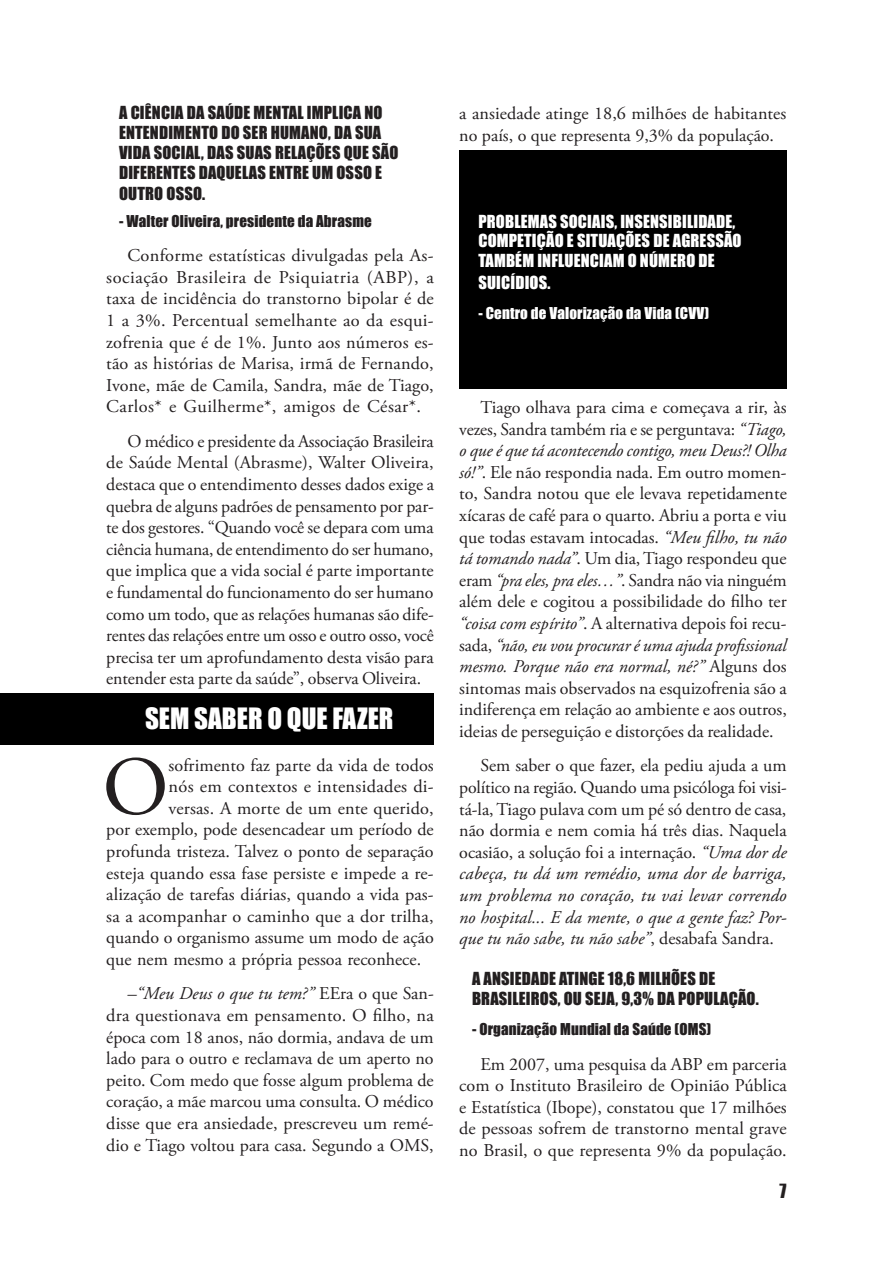
<style>
.page{position:relative;width:893px;height:1263px;background:#fff}
.page>*{position:absolute;margin:0;border:0;box-sizing:border-box;transform-origin:0 0}
.t1{font:83.1px "Adobe Garamond Pro";color:#231f20}
.t2{font:27px "Impact";color:#fff}
.t3{font:18px/21.6px "Adobe Garamond Pro";color:#231f20;text-align:justify}
.t4{font:18px "Impact";color:#231f20}
.t5{font:16.5px/19.8px "Impact";letter-spacing:.01em;color:#231f20}
.t6{font:16.5px/19.8px "Impact";letter-spacing:.01em;color:#fff}
.t7{font:15px "Impact";letter-spacing:.01em;color:#231f20}
.t8{font:15px "Impact";letter-spacing:.01em;color:#fff}
.s1{font-style:italic}
</style>
<div class="page">
<div style="left:0;top:693px;width:434px;height:52px;background:#000"></div>
<div style="left:459px;top:151px;width:328px;height:238px;background:#000"></div>
<p class="t5" style="left:119px;top:103px;width:281px">A CIÊNCIA DA SAÚDE MENTAL IMPLICA NO ENTENDIMENTO DO SER HUMANO, DA SUA VIDA SOCIAL, DAS SUAS RELAÇÕES QUE SÃO DIFERENTES DAQUELAS ENTRE UM OSSO E</p>
<p class="t5" style="left:119px;top:184px;width:88px">OUTRO OSSO.</p>
<p class="t7" style="left:119px;top:209px;width:254px">- Walter Oliveira, presidente da Abrasme</p>
<p class="t3" style="left:106px;top:245px;width:329px;text-indent:21px">Conforme estatísticas divulgadas pela As&shy;sociação Brasileira de Psiquiatria (ABP), a taxa de incidência do transtorno bipolar é de 1 a 3%. Percentual semelhante ao da esqui&shy;zofrenia que é de 1%. Junto aos números es&shy;tão as histórias de Marisa, irmã de Fernando, Ivone, mãe de Camila, Sandra, mãe de Tiago, Carlos* e Guilherme*, amigos de César*.</p>
<p class="t3" style="left:106px;top:431px;width:329px;text-indent:21px">O médico e presidente da Associação Brasileira de Saúde Mental (Abrasme), Walter Oliveira, destaca que o entendimento desses dados exige a quebra de alguns padrões de pensamento por par&shy;te dos gestores. “Quando você se depara com uma ciência humana, de entendimento do ser humano, que implica que a vida social é parte importante e fundamental do funcionamento do ser humano como um todo, que as relações humanas são dife&shy;rentes das relações entre um osso e outro osso, você precisa ter um aprofundamento desta visão para entender esta parte da saúde”, observa Oliveira.</p>
<h2 class="t2" style="left:145px;top:697px;width:250px">SEM SABER O QUE FAZER</h2>
<h1 class="t1" style="left:102px;top:737px;width:68px">O</h1>
<p class="t3" style="left:169px;top:755px;width:267px">sofrimento faz parte da vida de todos</p>
<p class="t3" style="left:169px;top:776px;width:267px">nós em contextos e intensidades di-</p>
<p class="t3" style="left:169px;top:798px;width:267px">versas. A morte de um ente querido,</p>
<p class="t3" style="left:106px;top:819px;width:329px">por exemplo, pode desencadear um período de</p>
<p class="t3" style="left:106px;top:841px;width:329px">profunda tristeza. Talvez o ponto de separação</p>
<p class="t3" style="left:106px;top:863px;width:329px">esteja quando essa fase persiste e impede a re-</p>
<p class="t3" style="left:106px;top:884px;width:329px">alização de tarefas diárias, quando a vida pas-</p>
<p class="t3" style="left:106px;top:906px;width:329px">sa a acompanhar o caminho que a dor trilha,</p>
<p class="t3" style="left:106px;top:927px;width:329px">quando o organismo assume um modo de ação</p>
<p class="t3" style="left:106px;top:949px;width:316px">que nem mesmo a própria pessoa reconhece.</p>
<p class="t3" style="left:106px;top:983px;width:329px;text-indent:21px"><span class="s1">–“Meu Deus o que tu tem?”</span> EEra o que San&shy;dra questionava em pensamento. O filho, na época com 18 anos, não dormia, andava de um lado para o outro e reclamava de um aperto no peito. Com medo que fosse algum problema de coração, a mãe marcou uma consulta. O médico disse que era ansiedade, prescreveu um remé&shy;dio e Tiago voltou para casa. Segundo a OMS,</p>
<p class="t3" style="left:459px;top:103px;width:329px">a ansiedade atinge 18,6 milhões de habitantes no país, o que representa 9,3% da população.</p>
<p class="t6" style="left:478px;top:211px;width:265px">PROBLEMAS SOCIAIS, INSENSIBILIDADE,<br>COMPETIÇÃO E SITUAÇÕES DE AGRESSÃO<br>TAMBÉM INFLUENCIAM O NÚMERO DE</p>
<p class="t6" style="left:478px;top:272px;width:74px">SUICÍDIOS.</p>
<p class="t8" style="left:478px;top:301px;width:232px">- Centro de Valorização da Vida (CVV)</p>
<p class="t3" style="left:459px;top:397px;width:329px;text-indent:21px">Tiago olhava para cima e começava a rir, às vezes, Sandra também ria e se perguntava: <span class="s1">“Tiago, o que é que tá acontecendo contigo, meu Deus?! Olha só!”</span>. Ele não respondia nada. Em outro momen&shy;to, Sandra notou que ele levava repetidamente xícaras de café para o quarto. Abriu a porta e viu que todas estavam intocadas. <span class="s1">“Meu filho, tu não tá tomando nada”</span>. Um dia, Tiago respondeu que eram <span class="s1">“pra eles, pra eles…”</span>. Sandra não via ninguém além dele e cogitou a possibilidade do filho ter <span class="s1">“coisa com espírito”</span>. A alternativa depois foi recu&shy;sada, <span class="s1">“não, eu vou procurar é uma ajuda profissional mesmo. Porque não era normal, né?”</span> Alguns dos sintomas mais observados na esquizofrenia são a indiferença em relação ao ambiente e aos outros, ideias de perseguição e distorções da realidade.</p>
<p class="t3" style="left:459px;top:755px;width:329px;text-indent:21px">Sem saber o que fazer, ela pediu ajuda a um político na região. Quando uma psicóloga foi visi&shy;tá-la, Tiago pulava com um pé só dentro de casa, não dormia e nem comia há três dias. Naquela ocasião, a solução foi a internação. <span class="s1">“Uma dor de cabeça, tu dá um remédio, uma dor de barriga, um problema no coração, tu vai levar correndo no hospital... E da mente, o que a gente faz? Por&shy;que tu não sabe, tu não sabe”</span>, desabafa Sandra.</p>
<p class="t5" style="left:472px;top:968px;width:288px">A ANSIEDADE ATINGE 18,6 MILHÕES DE<br>BRASILEIROS, OU SEJA, 9,3% DA POPULAÇÃO.</p>
<p class="t7" style="left:472px;top:1018px;width:241px">- Organização Mundial da Saúde (OMS)</p>
<p class="t3" style="left:459px;top:1054px;width:329px;text-indent:21px">Em 2007, uma pesquisa da ABP em parceria com o Instituto Brasileiro de Opinião Pública e Estatística (Ibope), constatou que 17 milhões de pessoas sofrem de transtorno mental grave no Brasil, o que representa 9% da população.</p>
<p class="t4" style="left:780px;top:1177px;width:9px">7</p>
</div>
